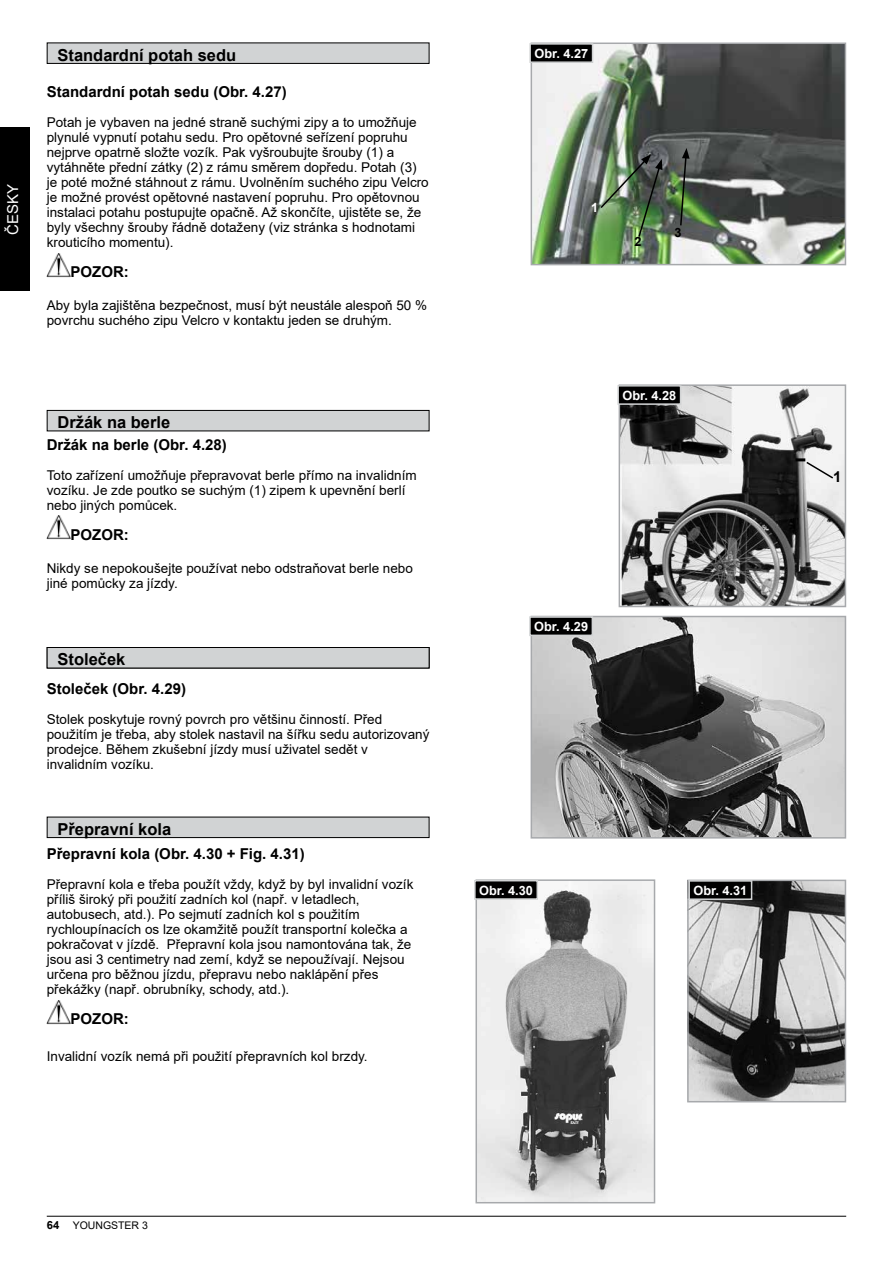
<style>
.page{position:relative;width:893px;height:1263px;background:#fff}
.page>*{position:absolute;margin:0;border:0;box-sizing:border-box;transform-origin:0 0}
.t1{font:700 16.5px "Arial";color:#000}
.t2{font:700 15px "Arial";color:#000}
.t3{font:15px "Arial";color:#fff}
.t4{font:13.5px/15px "Arial";color:#000}
.t5{font:700 12.75px "Arial";color:#fff}
.t6{font:700 12.75px "Arial";color:#000}
.t7{font:10.5px "Arial";color:#000}
.s1{font-weight:700;font-size:11.25px}
</style>
<div class="page">
<div style="left:0;top:128px;width:30px;height:163px;background:#000"></div>
<hr style="left:47px;top:1216px;width:799px;height:1px;background:#000">
<img style="left:47px;top:253px;width:24px;height:24px">
<div style="left:47px;top:43px;width:382px;height:20px;background:#d1d3d4"></div>
<div style="left:47px;top:43px;width:382px;height:21px;border:1px solid #000"></div>
<img style="left:47px;top:515px;width:24px;height:25px">
<div style="left:47px;top:410px;width:382px;height:21px;background:#d1d3d4"></div>
<div style="left:47px;top:410px;width:382px;height:21px;border:1px solid #000"></div>
<div style="left:47px;top:647px;width:382px;height:21px;background:#d1d3d4"></div>
<div style="left:47px;top:647px;width:382px;height:21px;border:1px solid #000"></div>
<img style="left:534px;top:619px;width:309px;height:216px">
<div style="left:531px;top:616px;width:315px;height:222px;border:2px solid #a7a9ac"></div>
<div style="left:530px;top:617px;width:62px;height:18px;background:#000"></div>
<div style="left:529px;top:616px;width:64px;height:20px;border:2px solid #d1d3d4"></div>
<img style="left:47px;top:1000px;width:24px;height:24px">
<div style="left:47px;top:817px;width:382px;height:20px;background:#d1d3d4"></div>
<div style="left:47px;top:817px;width:382px;height:21px;border:1px solid #000"></div>
<img style="left:690px;top:883px;width:153px;height:216px">
<div style="left:687px;top:880px;width:159px;height:222px;border:2px solid #a7a9ac"></div>
<div style="left:689px;top:881px;width:63px;height:18px;background:#000"></div>
<div style="left:688px;top:880px;width:64px;height:20px;border:2px solid #d1d3d4"></div>
<img style="left:478px;top:882px;width:174px;height:318px">
<div style="left:475px;top:879px;width:180px;height:324px;border:2px solid #a7a9ac"></div>
<div style="left:475px;top:881px;width:62px;height:18px;background:#000"></div>
<div style="left:474px;top:880px;width:64px;height:20px;border:2px solid #d1d3d4"></div>
<img style="left:534px;top:46px;width:309px;height:216px">
<div style="left:531px;top:43px;width:315px;height:222px;border:2px solid #a7a9ac"></div>
<div style="left:530px;top:44px;width:63px;height:18px;background:#000"></div>
<div style="left:529px;top:43px;width:64px;height:20px;border:2px solid #d1d3d4"></div>
<svg style="left:679px;top:148px;width:11px;height:79px"></svg>
<img style="left:599px;top:154px;width:63px;height:84px">
<img style="left:622px;top:387px;width:221px;height:217px">
<div style="left:619px;top:384px;width:227px;height:223px;border:2px solid #a7a9ac"></div>
<div style="left:618px;top:386px;width:63px;height:18px;background:#000"></div>
<div style="left:617px;top:385px;width:64px;height:20px;border:2px solid #d1d3d4"></div>
<svg style="left:795px;top:458px;width:40px;height:22px"></svg>
<p class="t3" style="left:3px;top:235px;width:52px;rotate:-90deg">ČESKY</p>
<p class="t1" style="left:58px;top:43px;width:180px">Standardní potah sedu</p>
<p class="t2" style="left:47px;top:81px;width:242px">Standardní potah sedu (Obr. 4.27)</p>
<p class="t4" style="left:47px;top:115px;width:383px">Potah je vybaven na jedné straně suchými zipy a to umožňuje plynulé vypnutí potahu sedu. Pro opětovné seřízení popruhu nejprve opatrně složte vozík. Pak vyšroubujte šrouby (1) a vytáhněte přední zátky (2) z rámu směrem dopředu. Potah (3) je poté možné stáhnout z rámu. Uvolněním suchého zipu Velcro je možné provést opětovné nastavení popruhu. Pro opětovnou instalaci potahu postupujte opačně. Až skončíte, ujistěte se, že byly všechny šrouby řádně dotaženy (viz stránka s hodnotami krouticího momentu).</p>
<p class="t2" style="left:71px;top:261px;width:60px">POZOR:</p>
<p class="t4" style="left:47px;top:298px;width:382px">Aby byla zajištěna bezpečnost, musí být neustále alespoň 50 % povrchu suchého zipu Velcro v kontaktu jeden se druhým.</p>
<p class="t1" style="left:58px;top:411px;width:114px">Držák na berle</p>
<p class="t2" style="left:47px;top:434px;width:182px">Držák na berle (Obr. 4.28)</p>
<p class="t4" style="left:47px;top:467px;width:371px">Toto zařízení umožňuje přepravovat berle přímo na invalidním vozíku. Je zde poutko se suchým (1) zipem k upevnění berlí nebo jiných pomůcek.</p>
<p class="t2" style="left:71px;top:524px;width:60px">POZOR:</p>
<p class="t4" style="left:47px;top:560px;width:368px">Nikdy se nepokoušejte používat nebo odstraňovat berle nebo jiné pomůcky za jízdy.</p>
<p class="t1" style="left:58px;top:648px;width:62px">Přehled</p>
<p class="t2" style="left:47px;top:678px;width:141px">Stoleček (Obr. 4.29)</p>
<p class="t4" style="left:47px;top:712px;width:384px">Stolek poskytuje rovný povrch pro většinu činností. Před použitím je třeba, aby stolek nastavil na šířku sedu autorizovaný prodejce. Během zkušební jízdy musí uživatel sedět v invalidním vozíku.</p>
<p class="t1" style="left:58px;top:648px;width:69px">Stoleček</p>
<p class="t1" style="left:58px;top:817px;width:115px">Přepravní kola</p>
<p class="t2" style="left:47px;top:843px;width:260px">Přepravní kola (Obr. 4.30 + Fig. 4.31)</p>
<p class="t4" style="left:47px;top:877px;width:368px">Přepravní kola e třeba použít vždy, když by byl invalidní vozík příliš široký při použití zadních kol (např. v letadlech, autobusech, atd.). Po sejmutí zadních kol s použitím rychloupínacích os lze okamžitě použít transportní kolečka a pokračovat v jízdě. Přepravní kola jsou namontována tak, že jsou asi 3 centimetry nad zemí, když se nepoužívají. Nejsou určena pro běžnou jízdu, přepravu nebo naklápění přes překážky (např. obrubníky, schody, atd.).</p>
<p class="t2" style="left:71px;top:1008px;width:60px">POZOR:</p>
<p class="t4" style="left:47px;top:1048px;width:322px">Invalidní vozík nemá při použití přepravních kol brzdy.</p>
<p class="t5" style="left:534px;top:44px;width:55px">Obr. 4.27</p>
<p class="t5" style="left:591px;top:199px;width:9px">1</p>
<p class="t6" style="left:635px;top:233px;width:9px">2</p>
<p class="t6" style="left:675px;top:224px;width:9px">3</p>
<p class="t5" style="left:622px;top:386px;width:55px">Obr. 4.28</p>
<p class="t5" style="left:534px;top:617px;width:55px">Obr. 4.29</p>
<p class="t5" style="left:479px;top:881px;width:55px">Obr. 4.30</p>
<p class="t5" style="left:693px;top:881px;width:55px">Obr. 4.31</p>
<p class="t7" style="left:47px;top:1217px;width:103px"><span class="s1">64</span> YOUNGSTER 3</p>
<p class="t2" style="left:833px;top:466px;width:10px">1</p>
</div>
